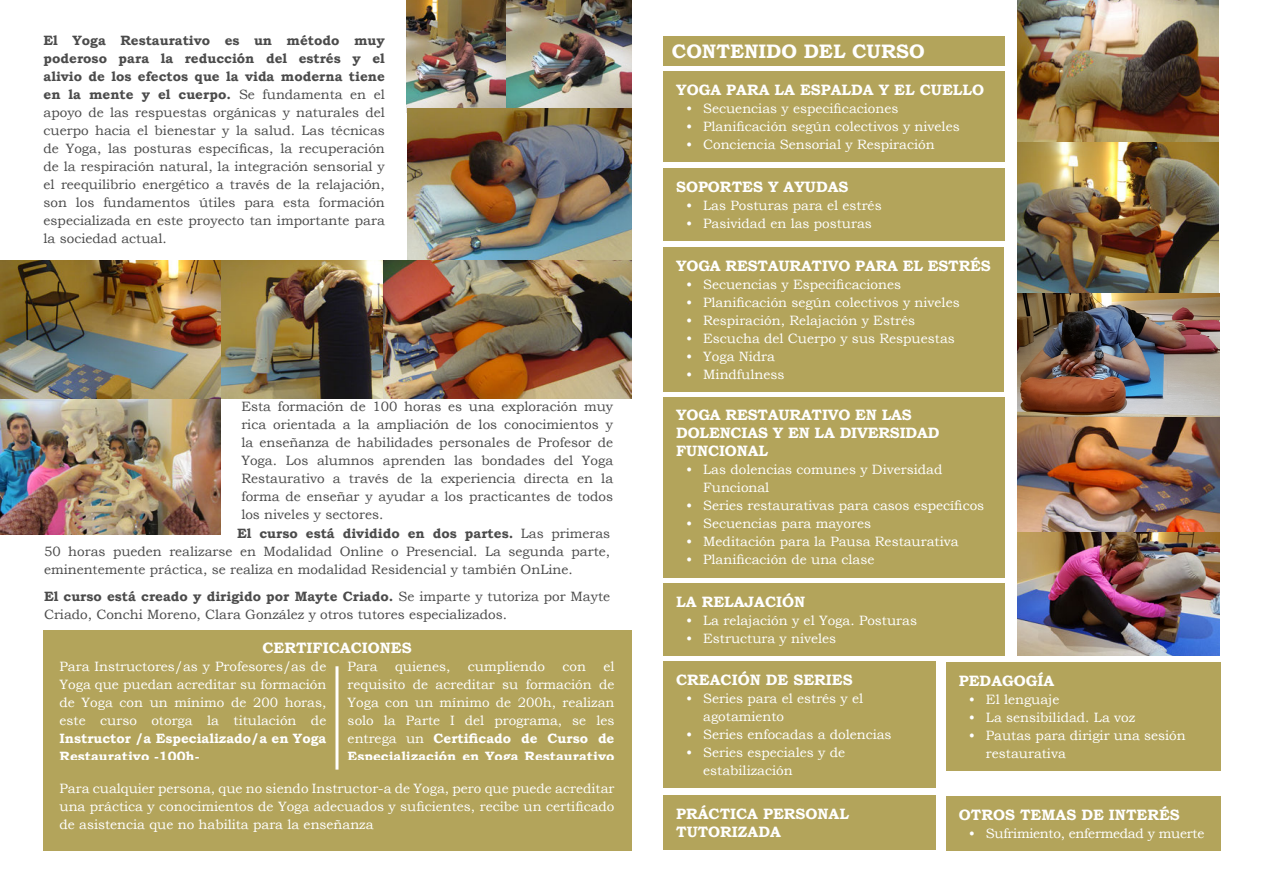
<style>
.page{position:relative;width:1263px;height:893px;background:#fff}
.page>*{position:absolute;margin:0;border:0;box-sizing:border-box;transform-origin:0 0}
.t1{font:700 19.5px "Bookman Old Style";color:#fff}
.t2{font:700 15px/18px "Bookman Old Style";color:#fff}
.t3{font:13.5px/18px "Bookman Old Style";color:#fff}
.t4{font:13.5px/18px "Bookman Old Style";color:#4b4b4b;text-align:justify}
.t5{font:700 13.5px/18px "Bookman Old Style";color:#fff}
.t6{font:700 13.5px "Bookman Old Style";color:#4b4b4b}
.t7{font:13.5px "Bookman Old Style";letter-spacing:-.02em;color:#fff}
.s1{font-weight:700}
.s2{font-weight:400}
</style>
<div class="page">
<div style="left:43px;top:645px;width:588px;height:151px;background:#b3a45b"></div>
<div style="left:43px;top:761px;width:588px;height:90px;background:#b3a45b"></div>
<div style="left:43px;top:630px;width:588px;height:27px;background:#b3a45b"></div>
<img style="left:406px;top:1px;width:100px;height:112px">
<img style="left:506px;top:1px;width:125px;height:108px">
<img style="left:0;top:399px;width:220px;height:136px">
<img style="left:0;top:261px;width:631px;height:138px">
<img style="left:408px;top:109px;width:223px;height:156px">
<img style="left:1017px;top:0;width:202px;height:533px">
<div style="left:663px;top:72px;width:342px;height:90px;background:#b3a45b"></div>
<div style="left:663px;top:247px;width:340px;height:144px;background:#b3a45b"></div>
<div style="left:663px;top:397px;width:342px;height:180px;background:#b3a45b"></div>
<div style="left:663px;top:584px;width:342px;height:72px;background:#b3a45b"></div>
<div style="left:663px;top:662px;width:272px;height:126px;background:#b3a45b"></div>
<div style="left:946px;top:663px;width:274px;height:108px;background:#b3a45b"></div>
<div style="left:663px;top:796px;width:272px;height:54px;background:#b3a45b"></div>
<div style="left:946px;top:796px;width:274px;height:55px;background:#b3a45b"></div>
<div style="left:663px;top:168px;width:342px;height:72px;background:#b3a45b"></div>
<div style="left:663px;top:36px;width:342px;height:30px;background:#b3a45b"></div>
<img style="left:1017px;top:533px;width:202px;height:123px">
<hr style="left:335px;top:666px;width:3px;height:104px;background:#fff">
<p class="t4" style="left:44px;top:31px;width:343px"><span class="s1">El Yoga Restaurativo es un método muy poderoso para la reducción del estrés y el alivio de los efectos que la vida moderna tiene en la mente y el cuerpo.</span> Se fundamenta en el apoyo de las respuestas orgánicas y naturales del cuerpo hacia el bienestar y la salud. Las técnicas de Yoga, las posturas específicas, la recuperación de la respiración natural, la integración sensorial y el reequilibrio energético a través de la relajación, son los fundamentos útiles para esta formación especializada en este proyecto tan importante para la sociedad actual.</p>
<p class="t4" style="left:241px;top:398px;width:373px">Esta formación de 100 horas es una exploración muy</p>
<p class="t4" style="left:241px;top:416px;width:373px">rica orientada a la ampliación de los conocimientos y</p>
<p class="t4" style="left:241px;top:434px;width:373px">la enseñanza de habilidades personales de Profesor de</p>
<p class="t4" style="left:241px;top:452px;width:373px">Yoga. Los alumnos aprenden las bondades del Yoga</p>
<p class="t4" style="left:241px;top:470px;width:373px">Restaurativo a través de la experiencia directa en la</p>
<p class="t4" style="left:241px;top:488px;width:373px">forma de enseñar y ayudar a los practicantes de todos</p>
<p class="t4" style="left:241px;top:506px;width:144px">los niveles y sectores.</p>
<p class="t6" style="left:237px;top:524px;width:375px">El curso está dividido en dos partes. <span class="s2">Las primeras</span></p>
<p class="t4" style="left:44px;top:543px;width:568px">50 horas pueden realizarse en Modalidad Online o Presencial. La segunda parte,</p>
<p class="t4" style="left:44px;top:561px;width:530px">eminentemente práctica, se realiza en modalidad Residencial y también OnLine.</p>
<p class="t4" style="left:44px;top:587px;width:568px"><span class="s1">El curso está creado y dirigido por Mayte Criado.</span> Se imparte y tutoriza por Mayte<br>Criado, Conchi Moreno, Clara González y otros tutores especializados.</p>
<p class="t2" style="left:262px;top:639px;width:151px">CERTIFICACIONES</p>
<p class="t3" style="left:348px;top:658px;width:268px;text-align:justify;text-indent:256px">el requisito de acreditar su formación de Yoga con un mínimo de 200h, realizan solo la Parte I del programa, se les entrega un <span class="s1">Certificado de Curso de Especialización en Yoga Restaurativo</span></p>
<p class="t3" style="left:60px;top:779px;width:556px;text-align:justify">Para cualquier persona, que no siendo Instructor-a de Yoga, pero que puede acreditar una práctica y conocimientos de Yoga adecuados y suficientes, recibe un certificado de asistencia que no habilita para la enseñanza</p>
<p class="t3" style="left:348px;top:658px;width:31px">Para</p>
<p class="t3" style="left:395px;top:658px;width:57px">quienes,</p>
<p class="t3" style="left:468px;top:658px;width:79px">cumpliendo</p>
<p class="t3" style="left:562px;top:658px;width:25px">con</p>
<p class="t3" style="left:60px;top:658px;width:268px;text-align:justify">Para Instructores/as y Profesores/as de Yoga que puedan acreditar su formación de Yoga con un mínimo de 200 horas, este curso otorga la titulación de</p>
<p class="t5" style="left:60px;top:730px;width:268px">Instructor /a Especializado/a en Yoga<br>Restaurativo -100h-</p>
<h1 class="t1" style="left:672px;top:37px;width:254px">CONTENIDO DEL CURSO</h1>
<p class="t2" style="left:676px;top:81px;width:309px">YOGA PARA LA ESPALDA Y EL CUELLO</p>
<p class="t3" style="left:686px;top:100px;width:214px">• Secuencias y especificaciones</p>
<p class="t3" style="left:686px;top:118px;width:275px">• Planificación según colectivos y niveles</p>
<p class="t3" style="left:686px;top:136px;width:250px">• Conciencia Sensorial y Respiración</p>
<p class="t2" style="left:676px;top:177px;width:174px">SOPORTES Y AYUDAS</p>
<p class="t3" style="left:686px;top:196px;width:197px">• Las Posturas para el estrés</p>
<p class="t3" style="left:686px;top:214px;width:187px">• Pasividad en las posturas</p>
<p class="t2" style="left:676px;top:256px;width:316px">YOGA RESTAURATIVO PARA EL ESTRÉS</p>
<p class="t3" style="left:686px;top:275px;width:216px">• Secuencias y Especificaciones</p>
<p class="t3" style="left:686px;top:293px;width:275px">• Planificación según colectivos y niveles</p>
<p class="t3" style="left:686px;top:311px;width:230px">• Respiración, Relajación y Estrés</p>
<p class="t3" style="left:686px;top:329px;width:270px">• Escucha del Cuerpo y sus Respuestas</p>
<p class="t3" style="left:686px;top:347px;width:90px">• Yoga Nidra</p>
<p class="t3" style="left:686px;top:365px;width:100px">• Mindfulness</p>
<p class="t2" style="left:676px;top:406px;width:265px">YOGA RESTAURATIVO EN LAS<br>DOLENCIAS Y EN LA DIVERSIDAD<br>FUNCIONAL</p>
<p class="t3" style="left:703px;top:461px;width:241px;text-indent:-17px">• Las dolencias comunes y Diversidad<br>Funcional</p>
<p class="t3" style="left:686px;top:497px;width:300px">• Series restaurativas para casos específicos</p>
<p class="t3" style="left:686px;top:515px;width:186px">• Secuencias para mayores</p>
<p class="t3" style="left:686px;top:533px;width:274px">• Meditación para la Pausa Restaurativa</p>
<p class="t3" style="left:686px;top:551px;width:190px">• Planificación de una clase</p>
<p class="t2" style="left:676px;top:593px;width:130px">LA RELAJACIÓN</p>
<p class="t3" style="left:686px;top:612px;width:232px">• La relajación y el Yoga. Posturas</p>
<p class="t3" style="left:686px;top:630px;width:152px">• Estructura y niveles</p>
<p class="t2" style="left:676px;top:671px;width:178px">CREACIÓN DE SERIES</p>
<p class="t3" style="left:703px;top:690px;width:162px;text-indent:-17px">• Series para el estrés y el agotamiento</p>
<p class="t3" style="left:686px;top:726px;width:207px">• Series enfocadas a dolencias</p>
<p class="t3" style="left:703px;top:744px;width:144px;text-indent:-17px">• Series especiales y de estabilización</p>
<p class="t2" style="left:959px;top:672px;width:97px">PEDAGOGÍA</p>
<p class="t3" style="left:969px;top:691px;width:92px">• El lenguaje</p>
<p class="t3" style="left:969px;top:709px;width:168px">• La sensibilidad. La voz</p>
<p class="t3" style="left:986px;top:727px;width:201px;text-indent:-17px">• Pautas para dirigir una sesión restaurativa</p>
<p class="t2" style="left:676px;top:805px;width:174px">PRÁCTICA PERSONAL<br>TUTORIZADA</p>
<p class="t2" style="left:959px;top:806px;width:222px">OTROS TEMAS DE INTERÉS</p>
<p class="t7" style="left:969px;top:825px;width:237px">• Sufrimiento, enfermedad y muerte</p>
</div>
